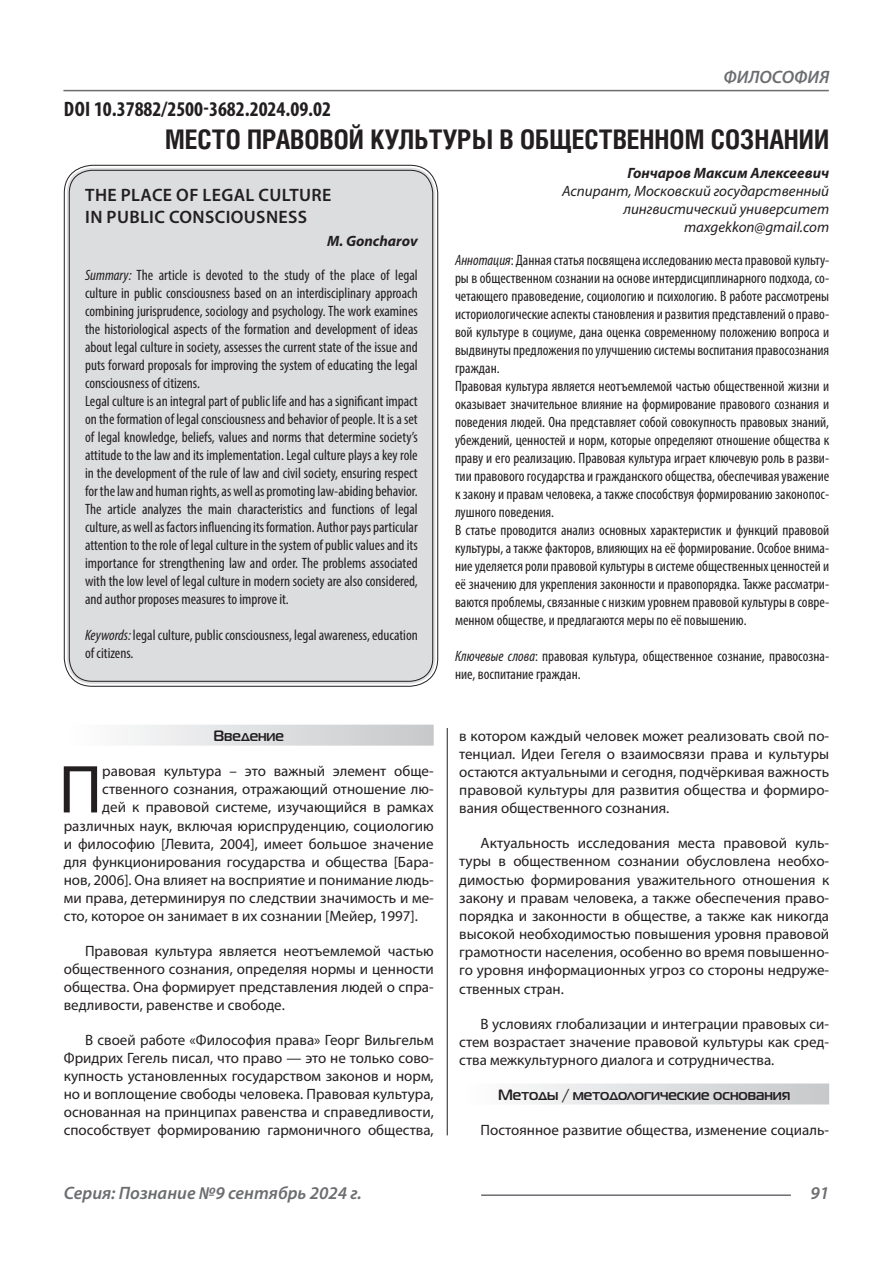
<style>
.page{position:relative;width:893px;height:1263px;background:#fff}
.page>*{position:absolute;margin:0;border:0;box-sizing:border-box;transform-origin:0 0}
.Статья_текст_первый{font:68.4px "Myriad Pro";color:#231f20}
.Статья_название{font:700 27px "Helios Cond C";color:#231f20}
.ДОИ{font:700 condensed 21px "Myriad Pro";color:#231f20}
.Статья_название_англ{font:600 18px "Myriad Pro";letter-spacing:.02em;color:#231f20}
.t1{font:italic 600 18px "Myriad Pro";color:#6c6d70}
.Статья_аннотация_тек{font:condensed 15px/18px "Myriad Pro";color:#231f20;text-align:justify}
.Статья_аннотация_анг{font:condensed 15px/18px "Myriad Pro";color:#231f20;text-align:justify}
.Статья_текст{font:15px/18.1px "Myriad Pro";color:#231f20;text-align:justify}
.Статья_текст_первый-2{font:15px "Myriad Pro";color:#231f20}
.Статья_автор_инфо{font:italic 15px/18px "Myriad Pro";color:#231f20;text-align:right}
.Статья_подзаголовок{font:700 15px "Magistral C";color:#231f20}
.Статья_автор_фио_рус{font:italic 700 15px "Myriad Pro";color:#231f20}
.Статья_автор_англ{font:italic 700 15px "Myriad Pro";color:#231f20}
.s1{font-style:italic}
</style>
<div class="page">
<hr style="left:447px;top:128px;width:1px;height:1007px;background:#231f20">
<hr style="left:63px;top:90px;width:766px;height:1px;background:#6c6d70">
<hr style="left:481px;top:1194px;width:310px;height:2px;background:#6c6d70">
<div style="left:441px;top:128px;width:10px;height:600px;background:#fff"></div>
<div style="left:67px;top:168px;width:368px;height:516px;background:#dcdddf;border-radius:26px"></div>
<div style="left:64px;top:725px;width:370px;height:21px;background:linear-gradient(to right,#fefeff,#c6c8ca)"></div>
<div style="left:459px;top:1083px;width:370px;height:21px;background:linear-gradient(to right,#fefeff,#c6c8ca)"></div>
<p class="ДОИ" style="left:64px;top:96px;width:269px">DOI 10.37882/2500-3682.2024.09.02</p>
<p class="t1" style="left:723px;top:66px;width:107px">ФИЛОСОФИЯ</p>
<p class="Статья_название" style="left:165px;top:124px;width:666px">МЕСТО ПРАВОВОЙ КУЛЬТУРЫ В ОБЩЕСТВЕННОМ СОЗНАНИИ</p>
<p class="Статья_автор_фио_рус" style="left:627px;top:163px;width:203px">Гончаров Максим Алексеевич</p>
<p class="Статья_автор_инфо" style="left:562px;top:182px;width:269px">Аспирант, Московский государственный лингвистический университет</p>
<p class="Статья_автор_инфо" style="left:684px;top:218px;width:147px">maxgekkon@gmail.com</p>
<p class="Статья_аннотация_тек" style="left:455px;top:251px;width:376px"><span class="s1">Аннотация</span>: Данная статья посвящена исследованию места правовой культу&shy;ры в общественном сознании на основе интердисциплинарного подхода, со&shy;четающего правоведение, социологию и психологию. В работе рассмотрены историологические аспекты становления и развития представлений о право&shy;вой культуре в социуме, дана оценка современному положению вопроса и выдвинуты предложения по улучшению системы воспитания правосознания граждан.</p>
<p class="Статья_аннотация_тек" style="left:455px;top:377px;width:376px">Правовая культура является неотъемлемой частью общественной жизни и оказывает значительное влияние на формирование правового сознания и поведения людей. Она представляет собой совокупность правовых знаний, убеждений, ценностей и норм, которые определяют отношение общества к праву и его реализацию. Правовая культура играет ключевую роль в разви&shy;тии правового государства и гражданского общества, обеспечивая уважение к закону и правам человека, а также способствуя формированию законопос&shy;лушного поведения.</p>
<p class="Статья_аннотация_тек" style="left:455px;top:521px;width:376px">В статье проводится анализ основных характеристик и функций правовой культуры, а также факторов, влияющих на её формирование. Особое внима&shy;ние уделяется роли правовой культуры в системе общественных ценностей и её значению для укрепления законности и правопорядка. Также рассматри&shy;ваются проблемы, связанные с низким уровнем правовой культуры в совре&shy;менном обществе, и предлагаются меры по её повышению.</p>
<p class="Статья_аннотация_тек" style="left:455px;top:647px;width:376px"><span class="s1">Ключевые слова</span>: правовая культура, общественное сознание, правосозна&shy;ние, воспитание граждан.</p>
<p class="Статья_название_англ" style="left:85px;top:184px;width:248px">THE PLACE OF LEGAL CULTURE</p>
<p class="Статья_название_англ" style="left:85px;top:206px;width:223px">IN PUBLIC CONSCIOUSNESS</p>
<p class="Статья_автор_англ" style="left:327px;top:231px;width:92px">M. Goncharov</p>
<p class="Статья_аннотация_анг" style="left:85px;top:266px;width:334px"><span class="s1">Summary:</span> The article is devoted to the study of the place of legal culture in public consciousness based on an interdisciplinary approach combining jurisprudence, sociology and psychology. The work examines the historiological aspects of the formation and development of ideas about legal culture in society, assesses the current state of the issue and puts forward proposals for improving the system of educating the legal consciousness of citizens.</p>
<p class="Статья_аннотация_анг" style="left:85px;top:392px;width:334px">Legal culture is an integral part of public life and has a significant impact on the formation of legal consciousness and behavior of people. It is a set of legal knowledge, beliefs, values and norms that determine society’s attitude to the law and its implementation. Legal culture plays a key role in the development of the rule of law and civil society, ensuring respect for the law and human rights, as well as promoting law-abiding behavior.</p>
<p class="Статья_аннотация_анг" style="left:85px;top:500px;width:334px">The article analyzes the main characteristics and functions of legal culture, as well as factors influencing its formation. Author pays particular attention to the role of legal culture in the system of public values and its importance for strengthening law and order. The problems associated with the low level of legal culture in modern society are also considered, and author proposes measures to improve it.</p>
<p class="Статья_аннотация_анг" style="left:85px;top:626px;width:334px"><span class="s1">Keywords:</span> legal culture, public consciousness, legal awareness, education of citizens.</p>
<p class="Статья_подзаголовок" style="left:213px;top:727px;width:72px">Введение</p>
<p class="Статья_текст_первый" style="left:59px;top:747px;width:45px">П</p>
<p class="Статья_текст_первый-2" style="left:102px;top:762px;width:333px">равовая культура – это важный элемент обще-</p>
<p class="Статья_текст_первый-2" style="left:102px;top:780px;width:333px">ственного сознания, отражающий отношение лю-</p>
<p class="Статья_текст_первый-2" style="left:102px;top:798px;width:333px">дей к правовой системе, изучающийся в рамках</p>
<p class="Статья_текст_первый-2" style="left:64px;top:816px;width:371px">различных наук, включая юриспруденцию, социологию</p>
<p class="Статья_текст_первый-2" style="left:64px;top:834px;width:371px">и философию [Левита, 2004], имеет большое значение</p>
<p class="Статья_текст_первый-2" style="left:64px;top:852px;width:371px">для функционирования государства и общества [Бара-</p>
<p class="Статья_текст_первый-2" style="left:64px;top:870px;width:371px">нов, 2006]. Она влияет на восприятие и понимание людь-</p>
<p class="Статья_текст_первый-2" style="left:64px;top:888px;width:371px">ми права, детерминируя по следствии значимость и ме-</p>
<p class="Статья_текст_первый-2" style="left:64px;top:906px;width:356px">сто, которое он занимает в их сознании [Мейер, 1997].</p>
<p class="Статья_текст" style="left:64px;top:941px;width:371px;text-indent:21px">Правовая культура является неотъемлемой частью общественного сознания, определяя нормы и ценности общества. Она формирует представления людей о спра&shy;ведливости, равенстве и свободе.</p>
<p class="Статья_текст" style="left:64px;top:1031px;width:371px;text-indent:21px">В своей работе «Философия права» Георг Вильгельм Фридрих Гегель писал, что право — это не только сово&shy;купность установленных государством законов и норм, но и воплощение свободы человека. Правовая культура, основанная на принципах равенства и справедливости, способствует формированию гармоничного общества,</p>
<p class="Статья_текст" style="left:459px;top:726px;width:371px">в котором каждый человек может реализовать свой по&shy;тенциал. Идеи Гегеля о взаимосвязи права и культуры остаются актуальными и сегодня, подчёркивая важность правовой культуры для развития общества и формиро&shy;вания общественного сознания.</p>
<p class="Статья_текст" style="left:459px;top:834px;width:371px;text-indent:21px">Актуальность исследования места правовой куль&shy;туры в общественном сознании обусловлена необхо&shy;димостью формирования уважительного отношения к закону и правам человека, а также обеспечения право&shy;порядка и законности в обществе, а также как никогда высокой необходимостью повышения уровня правовой грамотности населения, особенно во время повышенно&shy;го уровня информационных угроз со стороны недруже&shy;ственных стран.</p>
<p class="Статья_текст" style="left:459px;top:1014px;width:371px;text-indent:21px">В условиях глобализации и интеграции правовых си&shy;стем возрастает значение правовой культуры как сред&shy;ства межкультурного диалога и сотрудничества.</p>
<p class="Статья_подзаголовок" style="left:498px;top:1086px;width:294px">Методы / методологические основания</p>
<p class="Статья_текст" style="left:480px;top:1121px;width:350px">Постоянное развитие общества, изменение социаль-</p>
<p class="t1" style="left:64px;top:1182px;width:299px">Серия: Познание №9 сентябрь 2024 г.</p>
<p class="t1" style="left:810px;top:1182px;width:20px">91</p>
</div>
